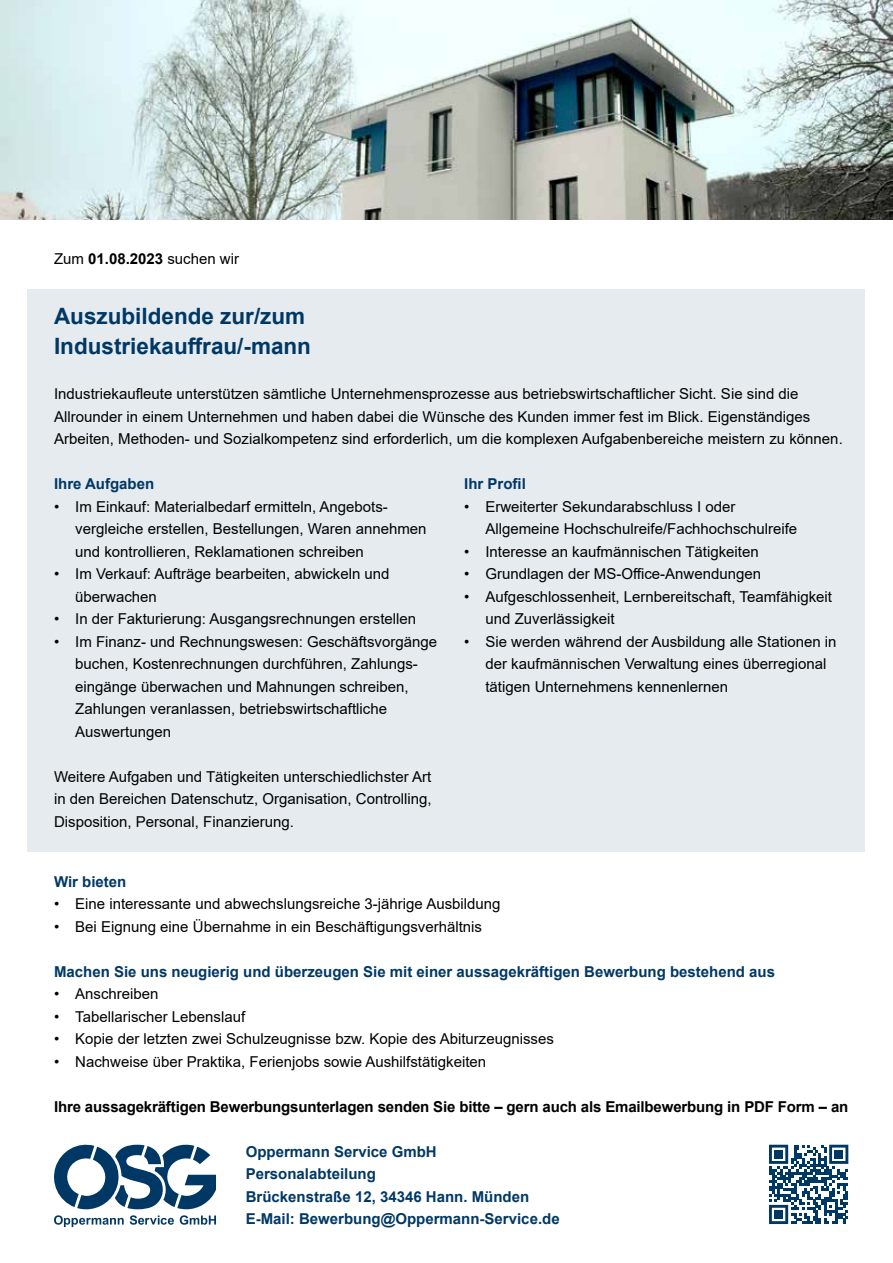
<style>
.page{position:relative;width:893px;height:1263px;background:#fff}
.page>*{position:absolute;margin:0;border:0;box-sizing:border-box;transform-origin:0 0}
.t1{font:700 22.5px/30px "Arial";color:#003865}
.t2{font:15px/22.5px "Arial";color:#000}
.t3{font:700 15px/22.5px "Arial";color:#003865}
.t4{font:700 15px "Arial";letter-spacing:-.01em;color:#000}
.s1{font-weight:700}
</style>
<div class="page">
<div style="left:28px;top:290px;width:837px;height:562px;background:#e6ebef"></div>
<img style="left:0;top:0;width:893px;height:219px">
<svg style="left:54px;top:1144px;width:162px;height:65px"></svg>
<svg style="left:54px;top:1215px;width:70px;height:12px"></svg>
<svg style="left:130px;top:1215px;width:44px;height:10px"></svg>
<svg style="left:180px;top:1215px;width:36px;height:10px"></svg>
<svg style="left:769px;top:1145px;width:79px;height:79px"></svg>
<div style="left:774px;top:1150px;width:9px;height:8px;background:#003865"></div>
<div style="left:835px;top:1150px;width:8px;height:8px;background:#003865"></div>
<div style="left:774px;top:1210px;width:9px;height:8px;background:#003865"></div>
<p class="t2" style="left:54px;top:247px;width:187px">Zum <span class="s1">01.08.2023</span> suchen wir</p>
<h1 class="t1" style="left:54px;top:301px;width:258px">Auszubildende zur/zum<br>Industriekauffrau/-mann</h1>
<p class="t2" style="left:54px;top:382px;width:790px">Industriekaufleute unterstützen sämtliche Unternehmensprozesse aus betriebswirtschaftlicher Sicht. Sie sind die<br>Allrounder in einem Unternehmen und haben dabei die Wünsche des Kunden immer fest im Blick. Eigenständiges<br>Arbeiten, Methoden- und Sozialkompetenz sind erforderlich, um die komplexen Aufgabenbereiche meistern zu können.</p>
<p class="t3" style="left:54px;top:473px;width:102px">Ihre Aufgaben</p>
<p class="t2" style="left:75px;top:495px;width:353px;text-indent:-21px">• Im Einkauf: Materialbedarf ermitteln, Angebots&shy;vergleiche erstellen, Bestellungen, Waren annehmen und kontrollieren, Reklamationen schreiben</p>
<p class="t2" style="left:75px;top:562px;width:316px;text-indent:-21px">• Im Verkauf: Aufträge bearbeiten, abwickeln und überwachen</p>
<p class="t2" style="left:54px;top:607px;width:364px">• In der Fakturierung: Ausgangsrechnungen erstellen</p>
<p class="t2" style="left:75px;top:630px;width:363px;text-indent:-21px">• Im Finanz- und Rechnungswesen: Geschäftsvorgänge buchen, Kostenrechnungen durchführen, Zahlungs&shy;eingänge überwachen und Mahnungen schreiben, Zahlungen veranlassen, betriebswirtschaftliche Auswertungen</p>
<p class="t2" style="left:54px;top:765px;width:379px;text-align:justify">Weitere Aufgaben und Tätigkeiten unterschiedlichster Art in den Bereichen Datenschutz, Organisation, Controlling, Disposition, Personal, Finanzierung.</p>
<p class="t3" style="left:464px;top:473px;width:63px">Ihr Profil</p>
<p class="t2" style="left:485px;top:495px;width:313px;text-indent:-21px">• Erweiterter Sekundarabschluss I oder<br>Allgemeine Hochschulreife/Fachhochschulreife</p>
<p class="t2" style="left:464px;top:540px;width:296px">• Interesse an kaufmännischen Tätigkeiten</p>
<p class="t2" style="left:464px;top:562px;width:298px">• Grundlagen der MS-Office-Anwendungen</p>
<p class="t2" style="left:485px;top:585px;width:348px;text-indent:-21px">• Aufgeschlossenheit, Lernbereitschaft, Teamfähigkeit und Zuverlässigkeit</p>
<p class="t2" style="left:485px;top:630px;width:353px;text-indent:-21px">• Sie werden während der Ausbildung alle Stationen in der kaufmännischen Verwaltung eines überregional tätigen Unternehmens kennenlernen</p>
<p class="t3" style="left:54px;top:870px;width:74px">Wir bieten</p>
<p class="t2" style="left:54px;top:892px;width:448px">• Eine interessante und abwechslungsreiche 3-jährige Ausbildung</p>
<p class="t2" style="left:54px;top:915px;width:430px">• Bei Eignung eine Übernahme in ein Beschäftigungsverhältnis</p>
<p class="t3" style="left:54px;top:960px;width:723px">Machen Sie uns neugierig und überzeugen Sie mit einer aussagekräftigen Bewerbung bestehend aus</p>
<p class="t2" style="left:54px;top:982px;width:106px">• Anschreiben</p>
<p class="t2" style="left:54px;top:1005px;width:193px">• Tabellarischer Lebenslauf</p>
<p class="t2" style="left:54px;top:1027px;width:501px">• Kopie der letzten zwei Schulzeugnisse bzw. Kopie des Abiturzeugnisses</p>
<p class="t2" style="left:54px;top:1050px;width:434px">• Nachweise über Praktika, Ferienjobs sowie Aushilfstätigkeiten</p>
<p class="t4" style="left:54px;top:1096px;width:796px">Ihre aussagekräftigen Bewerbungsunterlagen senden Sie bitte – gern auch als Emailbewerbung in PDF Form – an</p>
<p class="t3" style="left:246px;top:1140px;width:315px">Oppermann Service GmbH<br>Personalabteilung<br>Brückenstraße 12, 34346 Hann. Münden<br>E-Mail: Bewerbung@Oppermann-Service.de</p>
</div>
